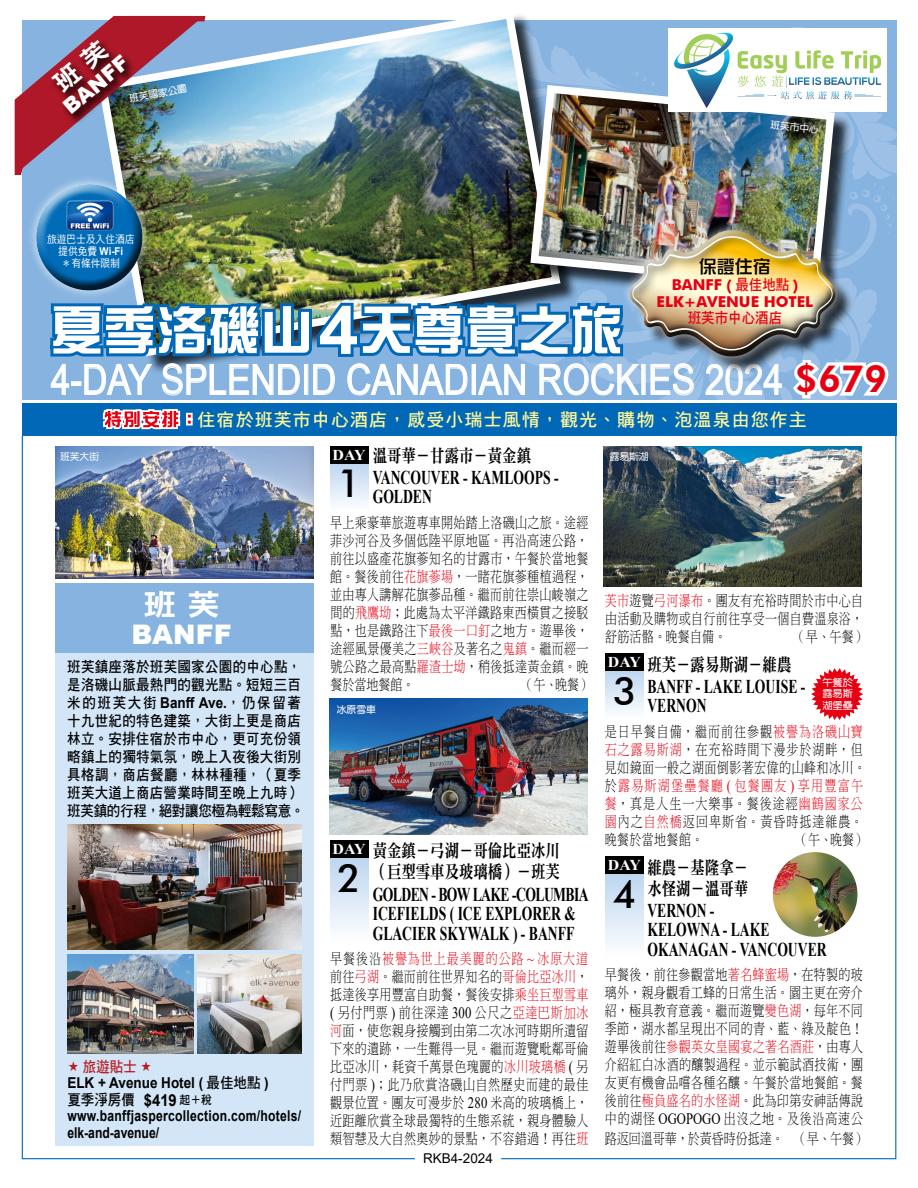
<style>
.page{position:relative;width:918px;height:1188px;background:#fff}
.page>*{position:absolute;margin:0;border:0;box-sizing:border-box;transform-origin:0 0}
.t1{font:52.5px "DF Zong Yi Std W7";color:#fff}
.t2{font:41.85px "Arial";color:#fff;scale:.84 1}
.t3{font:500 39px "Futura BT";color:#000}
.t4{font:800 37.5px "Futura BT";color:#e60012}
.t5{font:29.7px "DF Hei Std W9";color:#fff;scale:1.11 1}
.t6{font:900 27px "Arial";color:#fff}
.t7{font:900 21px "Arial";color:#fff}
.t8{font:700 19.5px/19.5px "Times New Roman";color:#000;scale:.7 1}
.t9{font:18px/21px "DF Ming Std W9";color:#000;scale:.8 1}
.t10{font:18px "DF Hei Std W7";letter-spacing:.06em;color:#fff899}
.t11{font:18px "DF Zong Yi Std W5";color:#000}
.t12{font:15px/18px "DF Ming Std W3";letter-spacing:.03em;color:#000;text-align:justify;scale:.8 1}
.t13{font:15px/18px "DF Hei Std W7";letter-spacing:.02em;color:#000;scale:.9 1}
.t14{font:15px/18px "DF Ming Std W3";letter-spacing:.085em;color:#000;scale:.8 1}
.t15{font:700 15px/16.5px "Arial";letter-spacing:.02em;color:#000;scale:.81 1}
.t16{font:700 15px/16.5px "Futura BT";color:#e60012;text-align:center}
.t17{font:15px "DF Ming Std W3";color:#000;scale:.8 1}
.t18{font:700 15px "Arial";color:#000;scale:.9 1}
.t19{font:700 15px "Times New Roman";letter-spacing:-.045em;color:#fff;scale:1.06 1}
.t20{font:15px "DF Hei Std W7";color:#e60012;scale:.9 1}
.t21{font:15px "DF Hei Std W7";color:#b81c22;scale:.9 1}
.t22{font:13.5px "Arial";color:#000}
.t23{font:10.8px "DF Hei Std W5";color:#fff;scale:.9 1}
.t24{font:700 10.8px "Arial";color:#fff;scale:.9 1}
.t25{font:10.05px/11.4px "DF Yuan Std W7";color:#fff;text-align:justify}
.t26{font:9.75px "DF Yuan Std W7";color:#fff}
.s1{font-family:"DF Hei Std W5";font-weight:400}
.s2{font-family:"DF Hei Std W7";font-weight:400}
.s3{font-family:"Arial";font-weight:700;font-size:66.9px}
.s4{font-family:"Arial";font-weight:700}
.s5{font-family:"Arial";font-weight:700;font-size:16.5px}
.s6{font-size:12px}
.s7{color:#e60012}
.s8{font-family:"Times New Roman";font-size:15.9px;color:#e60012}
.s9{font-family:"Times New Roman";font-size:15.9px}
</style>
<div class="page">
<svg style="left:21px;top:473px;width:395px;height:687px"></svg>
<div style="left:55px;top:648px;width:258px;height:497px;background:#d3e6f7"></div>
<div style="left:55px;top:584px;width:258px;height:69px;background:#86b3e0"></div>
<img style="left:55px;top:473px;width:258px;height:105px">
<img style="left:330px;top:698px;width:170px;height:136px">
<img style="left:67px;top:954px;width:127px;height:99px">
<svg style="left:500px;top:473px;width:397px;height:687px"></svg>
<svg style="left:330px;top:473px;width:39px;height:40px"></svg>
<div style="left:330px;top:857px;width:39px;height:90px;background:linear-gradient(to bottom,#bcd5ef,#fff)"></div>
<div style="left:330px;top:841px;width:39px;height:17px;background:#000"></div>
<div style="left:606px;top:670px;width:38px;height:51px;background:linear-gradient(to bottom,#bdd5ef,#fff)"></div>
<div style="left:606px;top:654px;width:38px;height:17px;background:#000"></div>
<div style="left:606px;top:873px;width:38px;height:90px;background:linear-gradient(to bottom,#bcd5ef,#fff)"></div>
<div style="left:606px;top:857px;width:38px;height:17px;background:#000"></div>
<img style="left:67px;top:825px;width:234px;height:124px">
<img style="left:198px;top:954px;width:103px;height:99px">
<img style="left:251px;top:958px;width:47px;height:28px">
<svg style="left:811px;top:668px;width:52px;height:52px"></svg>
<img style="left:773px;top:852px;width:84px;height:85px;border-radius:42px">
<img style="left:15px;top:16px;width:882px;height:457px">
<h3 class="t7" style="left:56px;top:98px;width:79px;rotate:-40deg">BANFF</h3>
<p class="t26" style="left:128px;top:93px;width:60px;rotate:-10deg">班芙國家公園</p>
<p class="t26" style="left:771px;top:119px;width:50px;rotate:6deg">班芙市中心</p>
<p class="t23" style="left:47px;top:233px;width:99px">旅遊巴士及入住酒店</p>
<p class="t24" style="left:58px;top:244px;width:74px"><span class="s1">提供免費</span> Wi-Fi</p>
<p class="t23" style="left:62px;top:258px;width:66px">＊有條件限制</p>
<p class="t11" style="left:699px;top:256px;width:73px">保證住宿</p>
<p class="t16" style="left:657px;top:276px;width:158px">BANFF ( <span class="s2">最佳地點</span> )<br>ELK+AVENUE HOTEL</p>
<p class="t20" style="left:688px;top:310px;width:106px">班芙市中心酒店</p>
<h1 class="t1" style="left:51px;top:302px;width:573px">夏季洛磯山<span class="s3">4</span>天尊貴之旅</h1>
<h2 class="t2" style="left:51px;top:351px;width:873px">4-DAY SPLENDID CANADIAN ROCKIES 2024</h2>
<h3 class="t4" style="left:795px;top:356px;width:93px">$679</h3>
<p class="t10" style="left:198px;top:410px;width:611px">住宿於班芙市中心酒店，感受小瑞士風情，觀光、購物、泡溫泉由您作主</p>
<p class="t26" style="left:60px;top:451px;width:40px">班芙大街</p>
<h3 class="t5" style="left:143px;top:588px;width:71px">班 芙</h3>
<h3 class="t6" style="left:132px;top:615px;width:102px">BANFF</h3>
<p class="t13" style="left:67px;top:657px;width:265px">班芙鎮座落於班芙國家公園的中心點，是洛磯山脈最熱門的觀光點。短短三百米的班芙大街 <span class="s4">Banff Ave.</span>，仍保留著十九世紀的特色建築，大街上更是商店林立。安排住宿於市中心，更可充份領略鎮上的獨特氣氛，晚上入夜後大街別具格調，商店餐廳，林林種種，（夏季班芙大道上商店營業時間至晚上九時）班芙鎮的行程，絕對讓您極為輕鬆寫意。</p>
<p class="t21" style="left:83px;top:1058px;width:62px">旅遊貼士</p>
<p class="t18" style="left:67px;top:1072px;width:225px">ELK + Avenue Hotel ( <span class="s2">最佳地點</span> )</p>
<p class="t13" style="left:67px;top:1091px;width:162px">夏季淨房價 <span class="s5">$419</span> <span class="s6">起＋稅</span></p>
<p class="t15" style="left:67px;top:1108px;width:290px">www.banffjaspercollection.com/hotels/ elk-and-avenue/</p>
<p class="t9" style="left:373px;top:445px;width:200px">溫哥華－甘露市－黃金鎮</p>
<h3 class="t8" style="left:373px;top:467px;width:267px">VANCOUVER - KAMLOOPS -<br>GOLDEN</h3>
<p class="t12" style="left:330px;top:513px;width:324px">早上乘豪華旅遊專車開始踏上洛磯山之旅。途經菲沙河谷及多個低陸平原地區。再沿高速公路，前往以盛產花旗蔘知名的甘露市，午餐於當地餐館。餐後前往<span class="s7">花旗蔘場</span>，一睹花旗蔘種植過程，並由專人講解花旗蔘品種。繼而前往崇山峻嶺之間的<span class="s7">飛鷹坳</span>；此處為太平洋鐵路東西橫貫之接駁點，也是鐵路注下<span class="s7">最後一口釘</span>之地方。遊畢後，途經風景優美之<span class="s7">三峽谷</span>及著名之<span class="s7">鬼鎮</span>。繼而經一號公路之最高點<span class="s7">羅渣士坳</span>，稍後抵達黃金鎮。晚餐於當地餐館。</p>
<p class="t19" style="left:333px;top:444px;width:33px">DAY</p>
<h3 class="t3" style="left:338px;top:460px;width:25px">1</h3>
<p class="t12" style="left:521px;top:675px;width:89px">（午、晚餐）</p>
<p class="t26" style="left:337px;top:704px;width:40px">冰原雪車</p>
<p class="t9" style="left:373px;top:840px;width:236px">黃金鎮－弓湖－哥倫比亞冰川（巨型雪車及玻璃橋）－班芙</p>
<h3 class="t8" style="left:373px;top:884px;width:310px">GOLDEN - BOW LAKE -COLUMBIA<br>ICEFIELDS ( ICE EXPLORER &amp;<br>GLACIER SKYWALK ) - BANFF</h3>
<p class="t12" style="left:330px;top:950px;width:324px">早餐後沿<span class="s7">被譽為世上最美麗的公路</span> <span class="s8">~</span> <span class="s7">冰原大道</span>前往<span class="s7">弓湖</span>。繼而前往世界知名的<span class="s7">哥倫比亞冰川</span>，抵達後享用豐富自助餐，餐後安排<span class="s7">乘坐巨型雪車</span><span class="s9">(</span> 另付門票 <span class="s9">)</span> 前往深達 <span class="s9">300</span> 公尺之<span class="s7">亞達巴斯加冰河</span>面，使您親身接觸到由第二次冰河時期所遺留下來的遺跡，一生難得一見。繼而遊覽毗鄰哥倫比亞冰川，耗資千萬景色瑰麗的<span class="s7">冰川玻璃橋</span> <span class="s9">(</span> 另付門票 <span class="s9">)</span>；此乃欣賞洛磯山自然歷史而建的最佳觀景位置。團友可漫步於 <span class="s9">280</span> 米高的玻璃橋上，近距離欣賞全球最獨特的生態系統，親身體驗人類智慧及大自然奧妙的景點，不容錯過！再往<span class="s7">班</span></p>
<p class="t19" style="left:333px;top:838px;width:33px">DAY</p>
<h3 class="t3" style="left:338px;top:854px;width:25px">2</h3>
<p class="t22" style="left:423px;top:1149px;width:71px">RKB4-2024</p>
<p class="t26" style="left:610px;top:451px;width:40px">露易斯湖</p>
<p class="t12" style="left:605px;top:591px;width:324px"><span class="s7">芙市</span>遊覽<span class="s7">弓河瀑布</span>。團友有充裕時間於市中心自由活動及購物或自行前往享受一個自費溫泉浴，舒筋活骼。晚餐自備。</p>
<p class="t12" style="left:794px;top:627px;width:92px">（早、午餐）</p>
<p class="t9" style="left:647px;top:654px;width:181px">班芙－露易斯湖－維農</p>
<h3 class="t8" style="left:647px;top:676px;width:227px">BANFF - LAKE LOUISE -<br>VERNON</h3>
<p class="t14" style="left:605px;top:722px;width:328px">是日早餐自備，繼而前往參觀<span class="s7">被譽為洛磯山寶石之露易斯湖</span>，在充裕時間下漫步於湖畔，但見如鏡面一般之湖面倒影著宏偉的山峰和冰川。於<span class="s7">露易斯湖堡壘餐廳</span> <span class="s8">(</span> <span class="s7">包餐團友</span> <span class="s8">)</span> <span class="s7">享用豐富午餐</span>，真是人生一大樂事。餐後途經<span class="s7">幽鶴國家公園</span>內之<span class="s7">自然橋</span>返回卑斯省。黃昏時抵達維農。晚餐於當地餐館。　</p>
<p class="t19" style="left:608px;top:651px;width:33px">DAY</p>
<h3 class="t3" style="left:613px;top:667px;width:25px">3</h3>
<p class="t25" style="left:823px;top:677px;width:32px">午餐於露易斯湖堡壘</p>
<p class="t12" style="left:796px;top:830px;width:89px">（午、晚餐）</p>
<p class="t9" style="left:647px;top:857px;width:128px">維農－基隆拿－水怪湖－溫哥華</p>
<h3 class="t8" style="left:647px;top:900px;width:258px">VERNON -<br>KELOWNA - LAKE<br>OKANAGAN - VANCOUVER</h3>
<p class="t12" style="left:605px;top:966px;width:324px">早餐後，前往參觀當地<span class="s7">著名蜂蜜場</span>，在特製的玻璃外，親身觀看工蜂的日常生活。園主更在旁介紹，極具教育意義。繼而遊覽<span class="s7">變色湖</span>，每年不同季節，湖水都呈現出不同的青、藍、綠及靛色！遊畢後前往<span class="s7">參觀英女皇國宴之著名酒莊</span>，由專人介紹紅白冰酒的釀製過程。並示範試酒技術，團友更有機會品嚐各種名釀。午餐於當地餐館。餐後前往<span class="s7">極負盛名的水怪湖</span>。此為印第安神話傳說中的湖怪 <span class="s9">OGOPOGO</span> 出沒之地。及後沿高速公</p>
<p class="t17" style="left:605px;top:1130px;width:328px">路返回溫哥華，於黃昏時份抵達。 （早、午餐）</p>
<p class="t19" style="left:608px;top:854px;width:33px">DAY</p>
<h3 class="t3" style="left:613px;top:870px;width:25px">4</h3>
</div>
